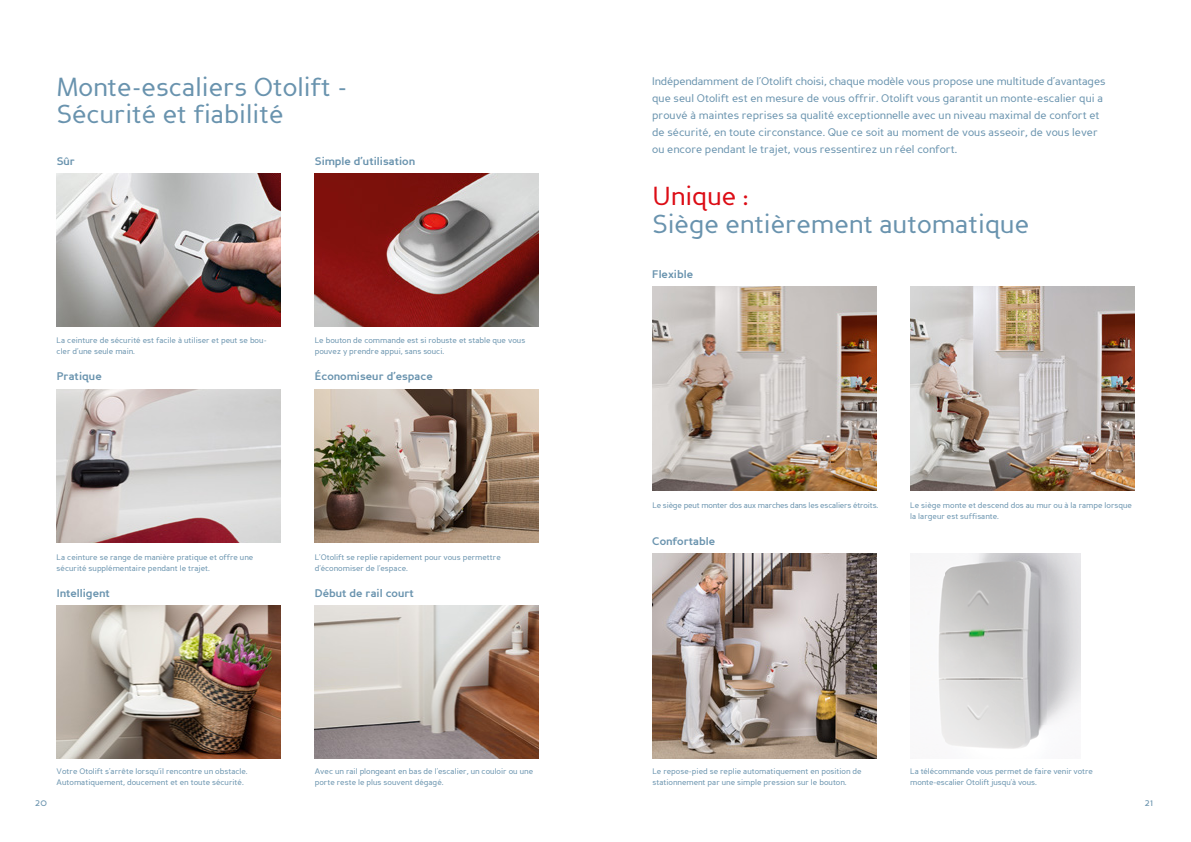
<style>
.page{position:relative;width:1191px;height:842px;background:#fff}
.page>*{position:absolute;margin:0;border:0;box-sizing:border-box;transform-origin:0 0}
.t1{font:26px/27px "Perspective Sans";color:#6993ae}
.t2{font:26px "Perspective Sans";color:#dc0c15}
.t3{font:11px/17px "Perspective Sans";color:#6993ae}
.t4{font:700 11px "Perspective Sans";color:#6993ae}
.t5{font:10px "Perspective Sans";color:#6993ae}
.t6{font:8px/11px "Perspective Sans";color:#6993ae}
.t7{font:8px "Perspective Sans";letter-spacing:-.02em;color:#6993ae}
</style>
<div class="page">
<img style="left:652px;top:554px;width:224px;height:205px">
<img style="left:315px;top:390px;width:224px;height:153px">
<img style="left:57px;top:606px;width:224px;height:153px">
<img style="left:57px;top:174px;width:224px;height:153px">
<img style="left:57px;top:390px;width:224px;height:153px">
<img style="left:315px;top:174px;width:224px;height:153px">
<img style="left:315px;top:606px;width:224px;height:153px">
<img style="left:652px;top:287px;width:224px;height:204px">
<img style="left:910px;top:287px;width:224px;height:204px">
<img style="left:938px;top:554px;width:142px;height:195px">
<h1 class="t1" style="left:57px;top:74px;width:292px">Monte-escaliers Otolift -<br>Sécurité et fiabilité</h1>
<h2 class="t4" style="left:57px;top:155px;width:20px">Sûr</h2>
<h2 class="t4" style="left:315px;top:155px;width:102px">Simple d’utilisation</h2>
<p class="t6" style="left:57px;top:335px;width:212px">La ceinture de sécurité est facile à utiliser et peut se bou&shy;cler d’une seule main.</p>
<h2 class="t4" style="left:57px;top:370px;width:47px">Pratique</h2>
<p class="t6" style="left:315px;top:335px;width:212px">Le bouton de commande est si robuste et stable que vous pouvez y prendre appui, sans souci.</p>
<h2 class="t4" style="left:315px;top:370px;width:119px">Économiseur d’espace</h2>
<p class="t6" style="left:57px;top:551px;width:198px">La ceinture se range de manière pratique et offre une sécurité supplémentaire pendant le trajet.</p>
<h2 class="t4" style="left:57px;top:586px;width:55px">Intelligent</h2>
<p class="t6" style="left:315px;top:551px;width:188px">L’Otolift se replie rapidement pour vous permettre d’économiser de l’espace.</p>
<h2 class="t4" style="left:315px;top:586px;width:101px">Début de rail court</h2>
<p class="t5" style="left:35px;top:797px;width:13px">20</p>
<p class="t6" style="left:57px;top:766px;width:192px">Votre Otolift s’arrête lorsqu’il rencontre un obstacle.<br>Automatiquement, doucement et en toute sécurité.</p>
<p class="t6" style="left:315px;top:766px;width:220px">Avec un rail plongeant en bas de l’escalier, un couloir ou une porte reste le plus souvent dégagé.</p>
<p class="t3" style="left:652px;top:73px;width:455px">Indépendamment de l’Otolift choisi, chaque modèle vous propose une multitude d’avantages que seul Otolift est en mesure de vous offrir. Otolift vous garantit un monte-escalier qui a prouvé à maintes reprises sa qualité exceptionnelle avec un niveau maximal de confort et de sécurité, en toute circonstance. Que ce soit au moment de vous asseoir, de vous lever ou encore pendant le trajet, vous ressentirez un réel confort.</p>
<h1 class="t2" style="left:652px;top:181px;width:98px">Unique :</h1>
<h1 class="t1" style="left:652px;top:211px;width:378px">Siège entièrement automatique</h1>
<h2 class="t4" style="left:652px;top:268px;width:42px">Flexible</h2>
<p class="t7" style="left:652px;top:500px;width:227px">Le siège peut monter dos aux marches dans les escaliers étroits.</p>
<h2 class="t4" style="left:652px;top:535px;width:64px">Confortable</h2>
<p class="t6" style="left:910px;top:499px;width:223px">Le siège monte et descend dos au mur ou à la rampe lorsque la largeur est suffisante.</p>
<p class="t6" style="left:652px;top:766px;width:211px">Le repose-pied se replie automatiquement en position de stationnement par une simple pression sur le bouton.</p>
<p class="t6" style="left:910px;top:766px;width:184px">La télécommande vous permet de faire venir votre monte-escalier Otolift jusqu’à vous.</p>
<p class="t5" style="left:1144px;top:797px;width:10px">21</p>
</div>
